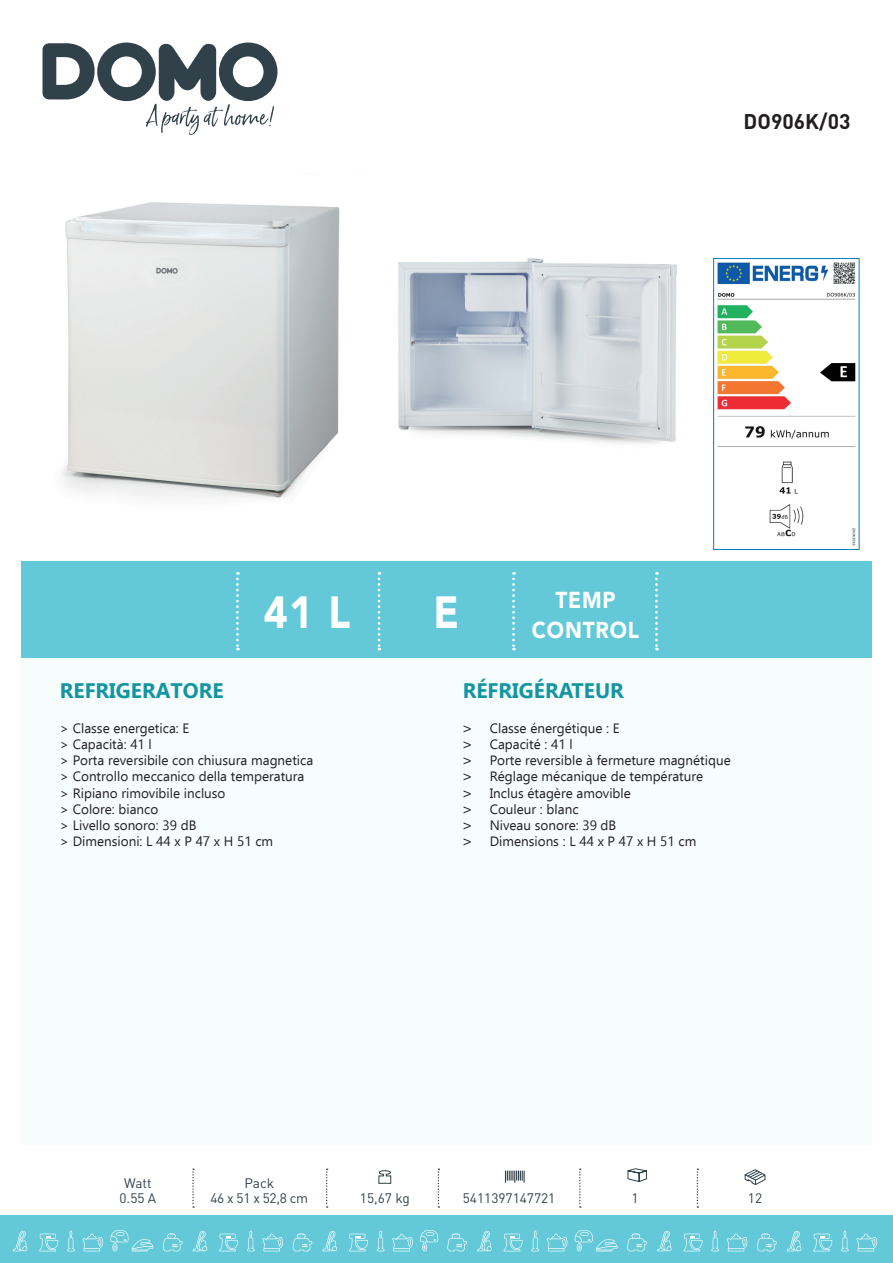
<style>
.page{position:relative;width:893px;height:1263px;background:#fff}
.page>*{position:absolute;margin:0;border:0;box-sizing:border-box;transform-origin:0 0}
.t1{font:900 45px "Avenir";color:#fff;scale:.9 1}
.t2{font:900 23.1px/29.7px "Avenir";letter-spacing:.04em;color:#fff;text-align:center;scale:.9 1}
.t3{font:700 21px "Ebrima";color:#1396a1}
.t4{font:700 21px "DIN";color:#231f20}
.t5{font:13.65px/15px "DIN";color:#31414a;text-align:center}
.t6{font:13.65px/15px "DIN";letter-spacing:-.02em;color:#31414a;text-align:center}
.t7{font:13.5px/16.2px "Ebrima";color:#231f20}
.s1{font-family:"Avenir";font-weight:500}
</style>
<div class="page">
<div style="left:21px;top:658px;width:851px;height:486px;background:#f7fcfc"></div>
<svg style="left:43px;top:43px;width:234px;height:92px"></svg>
<div style="left:0;top:1215px;width:893px;height:48px;background:#63c9d8"></div>
<svg style="left:505px;top:1170px;width:20px;height:12px"></svg>
<svg style="left:378px;top:1170px;width:14px;height:14px"></svg>
<svg style="left:627px;top:1168px;width:20px;height:14px"></svg>
<svg style="left:744px;top:1169px;width:22px;height:16px"></svg>
<svg style="left:192px;top:1168px;width:2px;height:40px"></svg>
<svg style="left:326px;top:1168px;width:2px;height:40px"></svg>
<svg style="left:438px;top:1168px;width:1px;height:40px"></svg>
<svg style="left:579px;top:1168px;width:2px;height:40px"></svg>
<svg style="left:697px;top:1168px;width:1px;height:40px"></svg>
<svg style="left:13px;top:1231px;width:14px;height:20px"></svg>
<svg style="left:67px;top:1230px;width:8px;height:21px"></svg>
<svg style="left:82px;top:1233px;width:21px;height:18px"></svg>
<svg style="left:39px;top:1234px;width:19px;height:17px"></svg>
<svg style="left:110px;top:1230px;width:43px;height:21px"></svg>
<svg style="left:193px;top:1231px;width:14px;height:20px"></svg>
<svg style="left:163px;top:1233px;width:19px;height:18px"></svg>
<svg style="left:247px;top:1230px;width:8px;height:21px"></svg>
<svg style="left:262px;top:1233px;width:21px;height:18px"></svg>
<svg style="left:219px;top:1234px;width:19px;height:17px"></svg>
<svg style="left:323px;top:1231px;width:14px;height:20px"></svg>
<svg style="left:293px;top:1233px;width:19px;height:18px"></svg>
<svg style="left:377px;top:1230px;width:7px;height:21px"></svg>
<svg style="left:420px;top:1230px;width:19px;height:21px"></svg>
<svg style="left:392px;top:1233px;width:21px;height:18px"></svg>
<svg style="left:349px;top:1234px;width:19px;height:17px"></svg>
<svg style="left:477px;top:1231px;width:15px;height:20px"></svg>
<svg style="left:447px;top:1233px;width:20px;height:18px"></svg>
<svg style="left:531px;top:1230px;width:8px;height:21px"></svg>
<svg style="left:547px;top:1233px;width:20px;height:18px"></svg>
<svg style="left:504px;top:1234px;width:18px;height:17px"></svg>
<svg style="left:574px;top:1230px;width:44px;height:21px"></svg>
<svg style="left:657px;top:1231px;width:14px;height:20px"></svg>
<svg style="left:627px;top:1233px;width:20px;height:18px"></svg>
<svg style="left:711px;top:1230px;width:8px;height:21px"></svg>
<svg style="left:727px;top:1233px;width:20px;height:18px"></svg>
<svg style="left:684px;top:1234px;width:18px;height:17px"></svg>
<svg style="left:787px;top:1231px;width:14px;height:20px"></svg>
<svg style="left:757px;top:1233px;width:19px;height:18px"></svg>
<svg style="left:841px;top:1230px;width:8px;height:21px"></svg>
<svg style="left:856px;top:1233px;width:21px;height:18px"></svg>
<svg style="left:813px;top:1234px;width:19px;height:17px"></svg>
<div style="left:21px;top:561px;width:851px;height:97px;background:#63c9d8"></div>
<img style="left:398px;top:258px;width:279px;height:186px">
<img style="left:61px;top:202px;width:279px;height:297px">
<svg style="left:236px;top:572px;width:3px;height:78px"></svg>
<svg style="left:378px;top:572px;width:2px;height:78px"></svg>
<svg style="left:512px;top:572px;width:3px;height:78px"></svg>
<svg style="left:655px;top:572px;width:3px;height:78px"></svg>
<img style="left:717px;top:262px;width:139px;height:284px">
<div style="left:713px;top:258px;width:146px;height:292px;border:1px solid #007fbf"></div>
<h3 class="t4" style="left:744px;top:108px;width:108px">DO906K/03</h3>
<h1 class="t1" style="left:264px;top:574px;width:98px">41 L</h1>
<h1 class="t1" style="left:433px;top:574px;width:30px">E</h1>
<h2 class="t2" style="left:532px;top:584px;width:120px">TEMP<br>CONTROL</h2>
<h3 class="t3" style="left:60px;top:674px;width:165px">REFRIGERATORE</h3>
<p class="t7" style="left:60px;top:719px;width:255px">&gt; Classe energetica: E<br>&gt; Capacità: 41 l<br>&gt; Porta reversibile con chiusura magnetica &gt; Controllo meccanico della temperatura &gt; Ripiano rimovibile incluso<br>&gt; Colore: bianco<br>&gt; Livello sonoro: 39 dB<br>&gt; Dimensioni: L 44 x P 47 x H 51 cm</p>
<h3 class="t3" style="left:463px;top:674px;width:163px">RÉFRIGÉRATEUR</h3>
<p class="t7" style="left:463px;top:719px;width:270px"><span class="s1">&gt;</span> Classe énergétique : E<br><span class="s1">&gt;</span> Capacité : 41 l<br><span class="s1">&gt;</span> Porte reversible à fermeture magnétique <span class="s1">&gt;</span> Réglage mécanique de température<br><span class="s1">&gt;</span> Inclus étagère amovible<br><span class="s1">&gt;</span> Couleur : blanc<br><span class="s1">&gt;</span> Niveau sonore: 39 dB<br><span class="s1">&gt;</span> Dimensions : L 44 x P 47 x H 51 cm</p>
<p class="t5" style="left:120px;top:1175px;width:38px">Watt<br>0.55 A</p>
<p class="t6" style="left:210px;top:1175px;width:99px">Pack<br>46 x 51 x 52,8 cm</p>
<p class="t5" style="left:360px;top:1190px;width:51px">15,67 kg</p>
<p class="t5" style="left:463px;top:1190px;width:94px">5411397147721</p>
<p class="t5" style="left:631px;top:1190px;width:9px">1</p>
<p class="t5" style="left:748px;top:1190px;width:16px">12</p>
</div>
